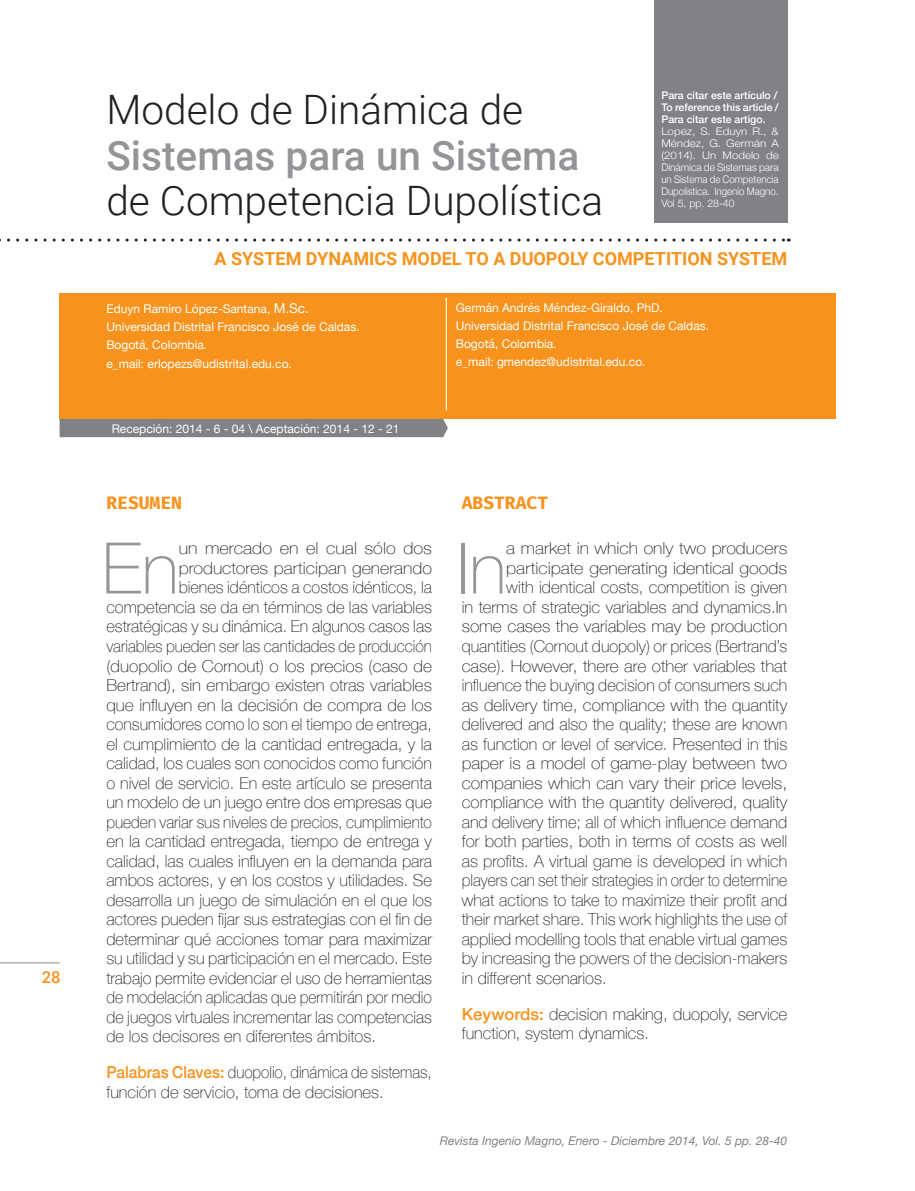
<style>
.page{position:relative;width:915px;height:1191px;background:#fff}
.page>*{position:absolute;margin:0;border:0;box-sizing:border-box;transform-origin:0 0}
.t1{font:100 71.1px "Helvetica Neue";color:#939598}
.t2{font:300 40.5px "Roboto";color:#231f20}
.t3{font:500 40.5px "Roboto";color:#939598}
.t4{font:700 18px "Roboto";color:#f7931d}
.t5{font:700 18px "Fira Mono";color:#f7931d}
.t6{font:100 16.5px/19.5px "Helvetica Neue";color:#231f20}
.t7{font:100 16.5px "Helvetica Neue";color:#231f20;scale:1.04 1}
.t8{font:100 16.5px "Helvetica Neue";color:#231f20;scale:.94 1}
.t9{font:100 16.5px/19.5px "Helvetica Neue";color:#231f20;scale:.93 1}
.t10{font:100 16.5px "Helvetica Neue";color:#231f20;scale:1.08 1}
.t11{font:100 16.5px "Helvetica Neue";color:#231f20;scale:.95 1}
.t12{font:100 16.5px "Helvetica Neue";color:#231f20;scale:1.07 1}
.t13{font:100 16.5px "Helvetica Neue";color:#231f20;scale:1.05 1}
.t14{font:100 16.5px "Helvetica Neue";color:#231f20;scale:1.09 1}
.t15{font:100 16.5px "Helvetica Neue";color:#231f20;scale:1.06 1}
.t16{font:100 16.5px "Helvetica Neue";color:#231f20;scale:1.1 1}
.t17{font:500 16.5px "Roboto";color:#f7931d}
.t18{font:12px/18px "Helvetica Neue";color:#fff}
.t19{font:italic 12px "Helvetica Neue";color:#808285}
.t20{font:300 10.5px/12px "Helvetica Neue";color:#fff;text-align:justify;scale:1.1 1}
.t21{font:500 10.5px/12px "Helvetica Neue";color:#fff;text-align:justify}
.s1{font-size:13.5px}
.s2{font-weight:500;color:#f7931d}
</style>
<div class="page">
<hr style="left:0;top:962px;width:60px;height:1px;background:#939598">
<div style="left:60px;top:293px;width:776px;height:126px;background:#f7931d"></div>
<svg style="left:0;top:238px;width:789px;height:3px"></svg>
<div style="left:60px;top:419px;width:388px;height:18px;background:#808285"></div>
<hr style="left:445px;top:298px;width:1px;height:113px;background:#fff">
<div style="left:653px;top:0;width:134px;height:223px;background:#808285"></div>
<p class="t17" style="left:42px;top:966px;width:20px">28</p>
<h2 class="t2" style="left:106px;top:81px;width:418px">Modelo de Dinámica de</h2>
<h2 class="t3" style="left:106px;top:127px;width:474px">Sistemas para un Sistema</h2>
<h2 class="t2" style="left:106px;top:173px;width:498px">de Competencia Dupolística</h2>
<p class="t21" style="left:661px;top:88px;width:119px">Para citar este artículo / To reference this article / Para citar este artigo.</p>
<p class="t20" style="left:661px;top:124px;width:108px">Lopez, S. Eduyn R., &amp; Méndez, G. Germán A (2014). Un Modelo de Dinámica de Sistemas para un Sistema de Competencia Dupolistica. Ingenio Magno.<br>Vol 5, pp. 28-40</p>
<p class="t4" style="left:214px;top:246px;width:574px">A SYSTEM DYNAMICS MODEL TO A DUOPOLY COMPETITION SYSTEM</p>
<p class="t18" style="left:106px;top:301px;width:255px">Eduyn Ramiro López-Santana, <span class="s1">M.Sc.<br></span>Universidad Distrital Francisco José de Caldas.<br>Bogotá, Colombia.<br>e_mail: erlopezs@udistrital.edu.co.</p>
<p class="t18" style="left:455px;top:299px;width:255px">Germán Andrés Méndez-Giraldo, PhD.<br>Universidad Distrital Francisco José de Caldas.<br>Bogotá, Colombia.<br>e_mail: gmendez@udistrital.edu.co.</p>
<p class="t18" style="left:112px;top:420px;width:289px">Recepción: 2014 - 6 - 04 \ Aceptación: 2014 - 12 - 21</p>
<p class="t5" style="left:106px;top:490px;width:77px">RESUMEN</p>
<h1 class="t1" style="left:102px;top:514px;width:78px">En</h1>
<p class="t16" style="left:179px;top:536px;width:232px">un mercado en el cual sólo dos</p>
<p class="t10" style="left:179px;top:555px;width:236px">productores participan generando</p>
<p class="t6" style="left:179px;top:577px;width:255px">bienes idénticos a costos idénticos, la</p>
<p class="t6" style="left:106px;top:596px;width:327px">competencia se da en términos de las variables</p>
<p class="t6" style="left:106px;top:616px;width:327px">estratégicas y su dinámica. En algunos casos las</p>
<p class="t8" style="left:106px;top:633px;width:348px">variables pueden ser las cantidades de producción</p>
<p class="t13" style="left:106px;top:653px;width:311px">(duopolio de Cornout) o los precios (caso de</p>
<p class="t6" style="left:106px;top:674px;width:327px">Bertrand), sin embargo existen otras variables</p>
<p class="t7" style="left:106px;top:692px;width:314px">que influyen en la decisión de compra de los</p>
<p class="t6" style="left:106px;top:713px;width:327px">consumidores como lo son el tiempo de entrega,</p>
<p class="t6" style="left:106px;top:733px;width:327px">el cumplimiento de la cantidad entregada, y la</p>
<p class="t6" style="left:106px;top:752px;width:327px">calidad, los cuales son conocidos como función</p>
<p class="t6" style="left:106px;top:772px;width:327px">o nivel de servicio. En este artículo se presenta</p>
<p class="t6" style="left:106px;top:791px;width:327px">un modelo de un juego entre dos empresas que</p>
<p class="t8" style="left:106px;top:809px;width:348px">pueden variar sus niveles de precios, cumplimiento</p>
<p class="t6" style="left:106px;top:830px;width:327px">en la cantidad entregada, tiempo de entrega y</p>
<p class="t6" style="left:106px;top:850px;width:327px">calidad, las cuales influyen en la demanda para</p>
<p class="t6" style="left:106px;top:869px;width:327px">ambos actores, y en los costos y utilidades. Se</p>
<p class="t6" style="left:106px;top:889px;width:327px">desarrolla un juego de simulación en el que los</p>
<p class="t6" style="left:106px;top:908px;width:327px">actores pueden fijar sus estrategias con el fin de</p>
<p class="t6" style="left:106px;top:928px;width:327px">determinar qué acciones tomar para maximizar</p>
<p class="t6" style="left:106px;top:947px;width:327px">su utilidad y su participación en el mercado. Este</p>
<p class="t6" style="left:106px;top:967px;width:327px">trabajo permite evidenciar el uso de herramientas</p>
<p class="t11" style="left:106px;top:984px;width:344px">de modelación aplicadas que permitirán por medio</p>
<p class="t6" style="left:106px;top:1006px;width:327px">de juegos virtuales incrementar las competencias</p>
<p class="t6" style="left:106px;top:1025px;width:271px">de los decisores en diferentes ámbitos.</p>
<p class="t9" style="left:106px;top:1061px;width:351px"><span class="s2">Palabras Claves:</span> duopolio, dinámica de sistemas, función de servicio, toma de decisiones.</p>
<p class="t5" style="left:461px;top:490px;width:88px">ABSTRACT</p>
<h1 class="t1" style="left:457px;top:514px;width:51px">In</h1>
<p class="t10" style="left:506px;top:536px;width:261px">a market in which only two producers</p>
<p class="t14" style="left:506px;top:555px;width:259px">participate generating identical goods</p>
<p class="t6" style="left:506px;top:577px;width:282px">with identical costs, competition is given</p>
<p class="t6" style="left:461px;top:596px;width:327px">in terms of strategic variables and dynamics.In</p>
<p class="t7" style="left:461px;top:614px;width:314px">some cases the variables may be production</p>
<p class="t6" style="left:461px;top:635px;width:327px">quantities (Cornout duopoly) or prices (Bertrand’s</p>
<p class="t7" style="left:461px;top:653px;width:314px">case). However, there are other variables that</p>
<p class="t6" style="left:461px;top:674px;width:327px">influence the buying decision of consumers such</p>
<p class="t7" style="left:461px;top:692px;width:314px">as delivery time, compliance with the quantity</p>
<p class="t6" style="left:461px;top:713px;width:327px">delivered and also the quality; these are known</p>
<p class="t6" style="left:461px;top:733px;width:327px">as function or level of service. Presented in this</p>
<p class="t15" style="left:461px;top:750px;width:308px">paper is a model of game-play between two</p>
<p class="t12" style="left:461px;top:770px;width:305px">companies which can vary their price levels,</p>
<p class="t6" style="left:461px;top:791px;width:327px">compliance with the quantity delivered, quality</p>
<p class="t6" style="left:461px;top:811px;width:327px">and delivery time; all of which influence demand</p>
<p class="t6" style="left:461px;top:830px;width:327px">for both parties, both in terms of costs as well</p>
<p class="t6" style="left:461px;top:850px;width:327px">as profits. A virtual game is developed in which</p>
<p class="t8" style="left:461px;top:867px;width:348px">players can set their strategies in order to determine</p>
<p class="t6" style="left:461px;top:889px;width:327px">what actions to take to maximize their profit and</p>
<p class="t6" style="left:461px;top:908px;width:327px">their market share. This work highlights the use of</p>
<p class="t6" style="left:461px;top:928px;width:327px">applied modelling tools that enable virtual games</p>
<p class="t6" style="left:461px;top:947px;width:327px">by increasing the powers of the decision-makers</p>
<p class="t6" style="left:461px;top:967px;width:146px">in different scenarios.</p>
<p class="t6" style="left:461px;top:1003px;width:327px"><span class="s2">Keywords:</span> decision making, duopoly, service function, system dynamics.</p>
<p class="t19" style="left:439px;top:1132px;width:349px">Revista Ingenio Magno, Enero - Diciembre 2014, Vol. 5 pp. 28-40</p>
</div>
